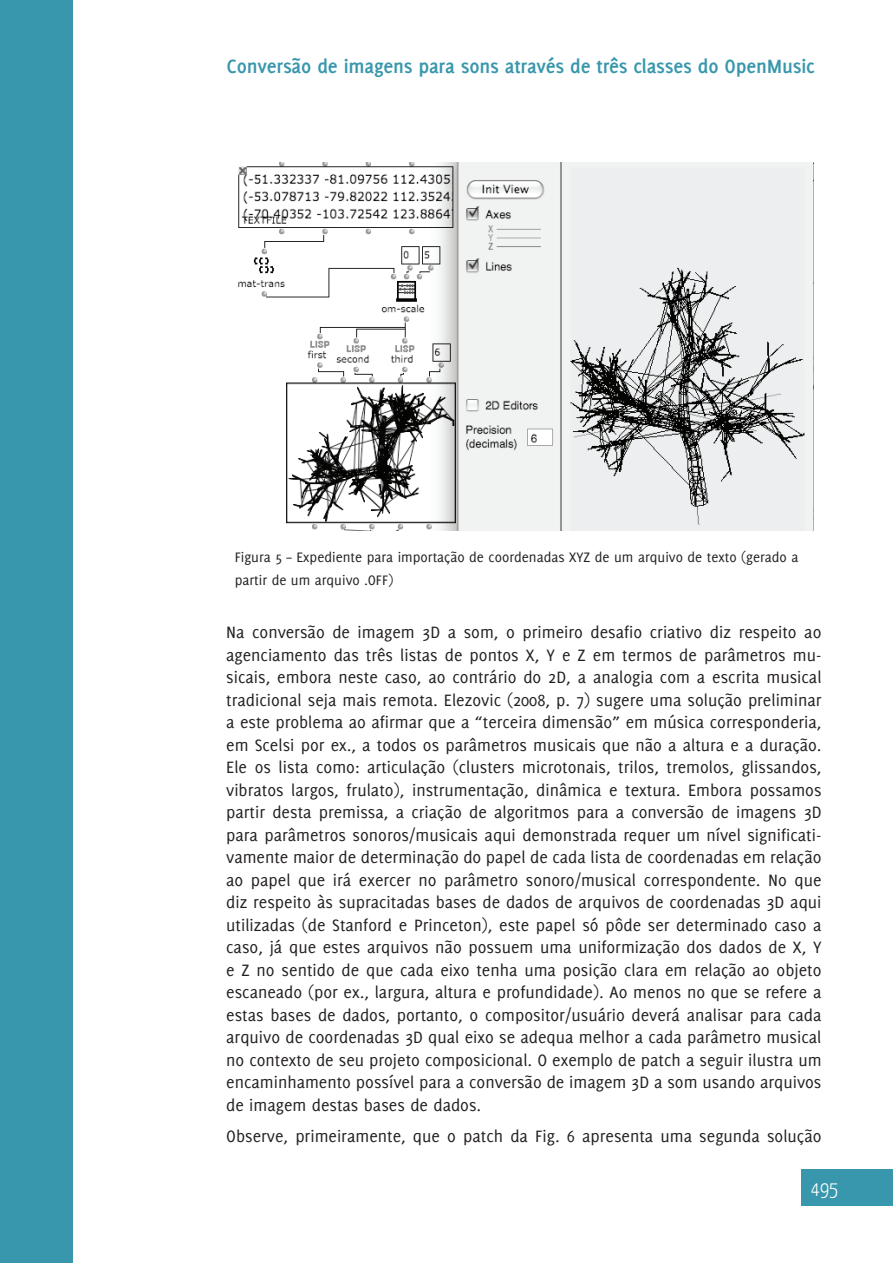
<style>
.page{position:relative;width:893px;height:1263px;background:#fff}
.page>*{position:absolute;margin:0;border:0;box-sizing:border-box;transform-origin:0 0}
.t1{font:700 21px "Delicious";letter-spacing:-.01em;color:#3897ac}
.t2{font:300 21px "Yanone Kaffeesatz";color:#fff}
.t3{font:18px/22.5px "Delicious";color:#231f20;text-align:justify}
.t4{font:15px/22.5px "Delicious";color:#231f20}
</style>
<div class="page">
<div style="left:0;top:0;width:72px;height:1263px;background:#3897ac"></div>
<div style="left:802px;top:1170px;width:91px;height:36px;background:#3897ac"></div>
<img style="left:238px;top:162px;width:575px;height:369px">
<p class="t1" style="left:227px;top:54px;width:590px">Conversão de imagens para sons através de três classes do OpenMusic</p>
<p class="t4" style="left:235px;top:546px;width:565px">Figura 5 – Expediente para importação de coordenadas XYZ de um arquivo de texto (gerado a partir de um arquivo .OFF)</p>
<p class="t3" style="left:226px;top:621px;width:597px">Na conversão de imagem 3D a som, o primeiro desafio criativo diz respeito ao agenciamento das três listas de pontos X, Y e Z em termos de parâmetros mu&shy;sicais, embora neste caso, ao contrário do 2D, a analogia com a escrita musical tradicional seja mais remota. Elezovic (2008, p. 7) sugere uma solução preliminar a este problema ao afirmar que a “terceira dimensão” em música corresponderia, em Scelsi por ex., a todos os parâmetros musicais que não a altura e a duração.<br>Ele os lista como: articulação (clusters microtonais, trilos, tremolos, glissandos, vibratos largos, frulato), instrumentação, dinâmica e textura. Embora possamos partir desta premissa, a criação de algoritmos para a conversão de imagens 3D para parâmetros sonoros/musicais aqui demonstrada requer um nível significati&shy;vamente maior de determinação do papel de cada lista de coordenadas em relação ao papel que irá exercer no parâmetro sonoro/musical correspondente. No que diz respeito às supracitadas bases de dados de arquivos de coordenadas 3D aqui utilizadas (de Stanford e Princeton), este papel só pôde ser determinado caso a caso, já que estes arquivos não possuem uma uniformização dos dados de X, Y e Z no sentido de que cada eixo tenha uma posição clara em relação ao objeto escaneado (por ex., largura, altura e profundidade). Ao menos no que se refere a estas bases de dados, portanto, o compositor/usuário deverá analisar para cada arquivo de coordenadas 3D qual eixo se adequa melhor a cada parâmetro musical no contexto de seu projeto composicional. O exemplo de patch a seguir ilustra um encaminhamento possível para a conversão de imagem 3D a som usando arquivos de imagem destas bases de dados.</p>
<p class="t3" style="left:226px;top:1124px;width:597px">Observe, primeiramente, que o patch da Fig. 6 apresenta uma segunda solução</p>
<p class="t2" style="left:811px;top:1176px;width:29px">495</p>
</div>
